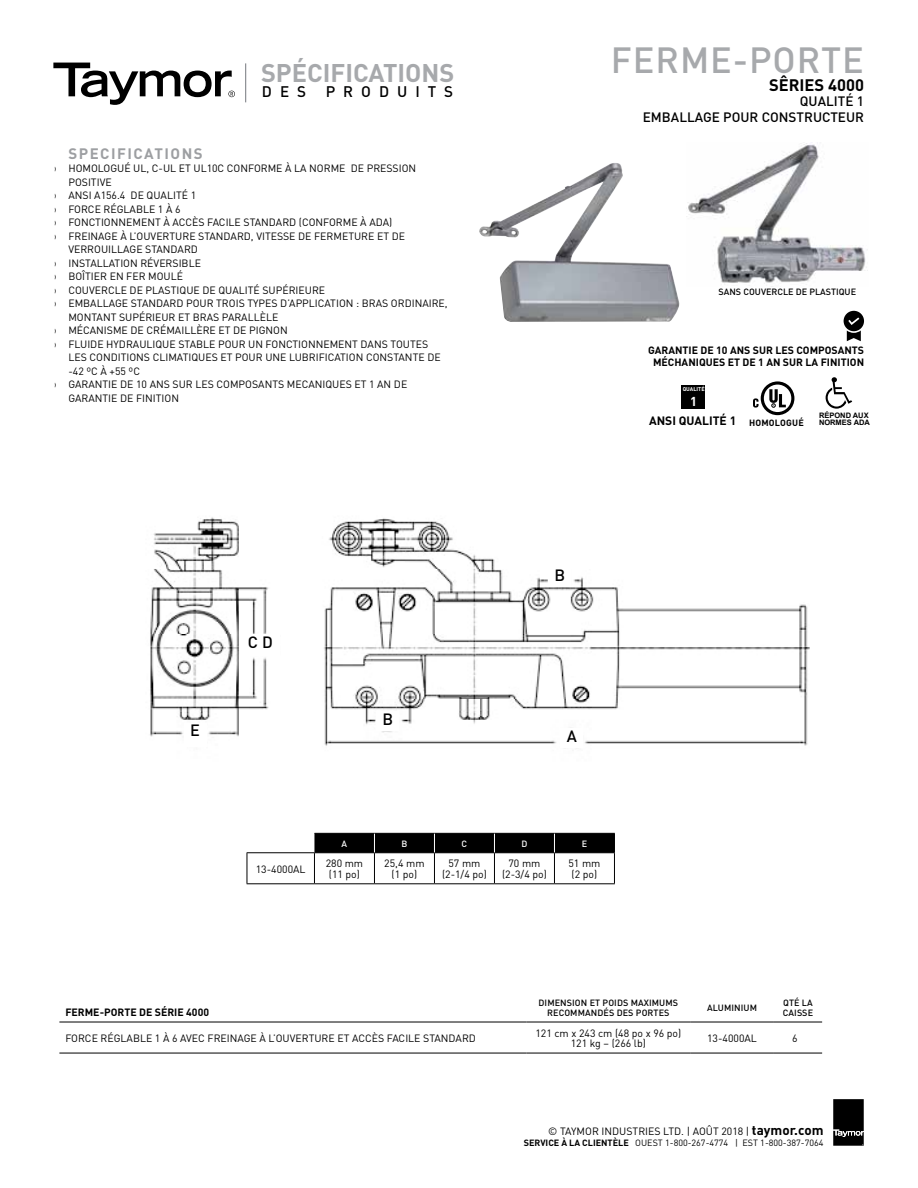
<style>
.page{position:relative;width:918px;height:1188px;background:#fff}
.page>*{position:absolute;margin:0;border:0;box-sizing:border-box;transform-origin:0 0}
.t1{font:500 36px "DIN";letter-spacing:.025em;color:#a7a9ac}
.t2{font:700 25.2px "DIN";color:#a7a9ac}
.t3{font:700 16.5px "DIN";color:#000}
.t4{font:500 16.2px "DIN";color:#000}
.t5{font:500 15.15px "DIN";letter-spacing:.525em;color:#000}
.t6{font:700 15px "DIN";letter-spacing:.1em;color:#9d9fa2}
.t7{font:500 13.5px/16.5px "DIN";color:#000;text-align:right}
.t8{font:700 12.75px "DIN";color:#fff}
.t9{font:700 12px "DIN";color:#000}
.t10{font:10.5px/10.5px "DIN";color:#000;text-align:center}
.t11{font:700 10.5px/12px "DIN";color:#000;text-align:center}
.t12{font:500 9px/10.5px "DIN";letter-spacing:.01em;color:#000;text-align:center}
.t13{font:9px "DIN";color:#000}
.t14{font:500 9px "DIN";color:#fff}
.t15{font:700 7.5px/7.5px "Arial";color:#000}
.t16{font:700 5.55px "DIN";color:#fff}
.s1{font-weight:700}
.s2{font-size:9px}
.s3{font-weight:700;font-size:13.5px}
</style>
<div class="page">
<hr style="left:59px;top:1022px;width:467px;height:1px;background:#000">
<hr style="left:59px;top:1053px;width:467px;height:1px;background:#000">
<hr style="left:526px;top:1053px;width:164px;height:1px;background:#000">
<hr style="left:690px;top:1053px;width:84px;height:1px;background:#000">
<hr style="left:774px;top:1053px;width:48px;height:1px;background:#000">
<hr style="left:526px;top:1022px;width:164px;height:1px;background:#000">
<hr style="left:690px;top:1022px;width:84px;height:1px;background:#000">
<hr style="left:774px;top:1022px;width:48px;height:1px;background:#000">
<hr style="left:314px;top:853px;width:1px;height:30px;background:#000">
<hr style="left:374px;top:853px;width:1px;height:30px;background:#000">
<hr style="left:434px;top:853px;width:1px;height:30px;background:#000">
<hr style="left:494px;top:853px;width:1px;height:30px;background:#000">
<hr style="left:554px;top:853px;width:1px;height:30px;background:#000">
<hr style="left:247px;top:883px;width:67px;height:1px;background:#000">
<hr style="left:314px;top:883px;width:60px;height:1px;background:#000">
<hr style="left:374px;top:883px;width:60px;height:1px;background:#000">
<hr style="left:434px;top:883px;width:60px;height:1px;background:#000">
<hr style="left:494px;top:883px;width:60px;height:1px;background:#000">
<hr style="left:554px;top:883px;width:61px;height:1px;background:#000">
<hr style="left:247px;top:853px;width:1px;height:30px;background:#000">
<hr style="left:247px;top:852px;width:67px;height:1px;background:#000">
<hr style="left:614px;top:853px;width:1px;height:30px;background:#000">
<svg style="left:314px;top:833px;width:301px;height:20px;background:#050505"></svg>
<img style="left:150px;top:517px;width:660px;height:229px">
<div style="left:184px;top:723px;width:23px;height:24px;background:#fff"></div>
<div style="left:241px;top:635px;width:39px;height:21px;background:#fff"></div>
<div style="left:377px;top:712px;width:22px;height:19px;background:#fff"></div>
<div style="left:560px;top:729px;width:23px;height:19px;background:#fff"></div>
<div style="left:548px;top:568px;width:23px;height:19px;background:#fff"></div>
<img style="left:688px;top:142px;width:180px;height:145px">
<img style="left:479px;top:163px;width:201px;height:159px">
<svg style="left:53px;top:63px;width:182px;height:42px"></svg>
<hr style="left:245px;top:63px;width:1px;height:39px;background:#797d82">
<div style="left:682px;top:385px;width:23px;height:23px;background:#000"></div>
<svg style="left:753px;top:381px;width:41px;height:34px"></svg>
<svg style="left:844px;top:311px;width:20px;height:30px"></svg>
<svg style="left:826px;top:377px;width:26px;height:32px"></svg>
<svg style="left:833px;top:1099px;width:31px;height:47px"></svg>
<h2 class="t2" style="left:261px;top:56px;width:195px">SPÉCIFICATIONS</h2>
<h3 class="t5" style="left:262px;top:82px;width:46px">DES</h3>
<h3 class="t5" style="left:326px;top:82px;width:129px">PRODUITS</h3>
<h3 class="t6" style="left:68px;top:144px;width:136px">SPECIFICATIONS</h3>
<p class="t10" style="left:55px;top:163px;width:363px"><span class="s1">›</span> HOMOLOGUÉ UL, C-UL ET UL10C CONFORME À LA NORME DE PRESSION</p>
<p class="t10" style="left:68px;top:177px;width:45px">POSITIVE</p>
<p class="t10" style="left:55px;top:190px;width:143px"><span class="s1">›</span> ANSI A156.4 DE QUALITÉ 1</p>
<p class="t10" style="left:55px;top:204px;width:127px"><span class="s1">›</span> FORCE RÉGLABLE 1 À 6</p>
<p class="t10" style="left:55px;top:217px;width:339px"><span class="s1">›</span> FONCTIONNEMENT À ACCÈS FACILE STANDARD (CONFORME À ADA)</p>
<p class="t10" style="left:55px;top:231px;width:352px"><span class="s1">›</span> FREINAGE À L’OUVERTURE STANDARD, VITESSE DE FERMETURE ET DE</p>
<p class="t10" style="left:68px;top:244px;width:131px">VERROUILLAGE STANDARD</p>
<p class="t10" style="left:55px;top:258px;width:148px"><span class="s1">›</span> INSTALLATION RÉVERSIBLE</p>
<p class="t10" style="left:55px;top:271px;width:130px"><span class="s1">›</span> BOÎTIER EN FER MOULÉ</p>
<p class="t10" style="left:55px;top:285px;width:272px"><span class="s1">›</span> COUVERCLE DE PLASTIQUE DE QUALITÉ SUPÉRIEURE</p>
<p class="t10" style="left:55px;top:298px;width:394px"><span class="s1">›</span> EMBALLAGE STANDARD POUR TROIS TYPES D’APPLICATION : BRAS ORDINAIRE,</p>
<p class="t10" style="left:68px;top:312px;width:211px">MONTANT SUPÉRIEUR ET BRAS PARALLÈLE</p>
<p class="t10" style="left:55px;top:325px;width:234px"><span class="s1">›</span> MÉCANISME DE CRÉMAILLÈRE ET DE PIGNON</p>
<p class="t10" style="left:55px;top:339px;width:375px"><span class="s1">›</span> FLUIDE HYDRAULIQUE STABLE POUR UN FONCTIONNEMENT DANS TOUTES</p>
<p class="t10" style="left:68px;top:352px;width:374px">LES CONDITIONS CLIMATIQUES ET POUR UNE LUBRIFICATION CONSTANTE DE</p>
<p class="t10" style="left:68px;top:366px;width:73px">-42 ºC À +55 ºC</p>
<p class="t10" style="left:55px;top:379px;width:354px"><span class="s1">›</span> GARANTIE DE 10 ANS SUR LES COMPOSANTS MECANIQUES ET 1 AN DE</p>
<p class="t10" style="left:68px;top:393px;width:112px">GARANTIE DE FINITION</p>
<h1 class="t1" style="left:611px;top:37px;width:255px">FERME-PORTE</h1>
<h3 class="t3" style="left:769px;top:74px;width:96px">SÊRIES 4000</h3>
<p class="t7" style="left:643px;top:92px;width:223px">QUALITÉ 1<br>EMBALLAGE POUR CONSTRUCTEUR</p>
<p class="t12" style="left:719px;top:287px;width:139px">SANS COUVERCLE DE PLASTIQUE</p>
<p class="t11" style="left:648px;top:344px;width:218px">GARANTIE DE 10 ANS SUR LES COMPOSANTS<br>MÉCHANIQUES ET DE 1 AN SUR LA FINITION</p>
<p class="t16" style="left:683px;top:385px;width:23px">QUALITÉ</p>
<p class="t8" style="left:690px;top:393px;width:8px">1</p>
<p class="t9" style="left:649px;top:413px;width:156px">ANSI QUALITÉ 1 <span class="s2">HOMOLOGUÉ</span></p>
<p class="t15" style="left:819px;top:412px;width:52px">RÉPOND AUX<br>NORMES ADA</p>
<h3 class="t4" style="left:190px;top:720px;width:11px">E</h3>
<h3 class="t4" style="left:248px;top:632px;width:27px">C D</h3>
<h3 class="t4" style="left:383px;top:709px;width:12px">B</h3>
<h3 class="t4" style="left:554px;top:565px;width:12px">B</h3>
<h3 class="t4" style="left:567px;top:726px;width:12px">A</h3>
<p class="t14" style="left:342px;top:838px;width:7px">A</p>
<p class="t14" style="left:401px;top:838px;width:7px">B</p>
<p class="t14" style="left:462px;top:838px;width:7px">C</p>
<p class="t14" style="left:521px;top:838px;width:7px">D</p>
<p class="t14" style="left:582px;top:838px;width:7px">E</p>
<p class="t10" style="left:256px;top:863px;width:51px">13-4000AL</p>
<p class="t10" style="left:326px;top:858px;width:39px">280 mm (11 po)</p>
<p class="t10" style="left:384px;top:858px;width:42px">25,4 mm (1 po)</p>
<p class="t10" style="left:442px;top:858px;width:46px">57 mm (2-1/4 po)</p>
<p class="t10" style="left:502px;top:858px;width:46px">70 mm (2-3/4 po)</p>
<p class="t10" style="left:568px;top:858px;width:34px">51 mm (2 po)</p>
<p class="t11" style="left:65px;top:1006px;width:145px">FERME-PORTE DE SÉRIE 4000</p>
<p class="t12" style="left:539px;top:997px;width:141px">DIMENSION ET POIDS MAXIMUMS<br>RECOMMANDÉS DES PORTES</p>
<p class="t12" style="left:707px;top:1002px;width:51px">ALUMINIUM</p>
<p class="t12" style="left:783px;top:997px;width:32px;text-align:left">QTÉ LA<br>CAISSE</p>
<p class="t10" style="left:65px;top:1033px;width:412px">FORCE RÉGLABLE 1 À 6 AVEC FREINAGE À L’OUVERTURE ET ACCÈS FACILE STANDARD</p>
<p class="t10" style="left:535px;top:1027px;width:147px">121 cm x 243 cm (48 po x 96 po)<br>121 kg – (266 lb)</p>
<p class="t10" style="left:707px;top:1033px;width:51px">13-4000AL</p>
<p class="t10" style="left:792px;top:1033px;width:7px">6</p>
<p class="t10" style="left:548px;top:1126px;width:277px">© TAYMOR INDUSTRIES LTD. | AOÛT 2018 | <span class="s3">taymor.com</span></p>
<p class="t13" style="left:524px;top:1137px;width:301px"><span class="s1">SERVICE À LA CLIENTÈLE</span> OUEST 1-800-267-4774 | EST 1-800-387-7064</p>
</div>
